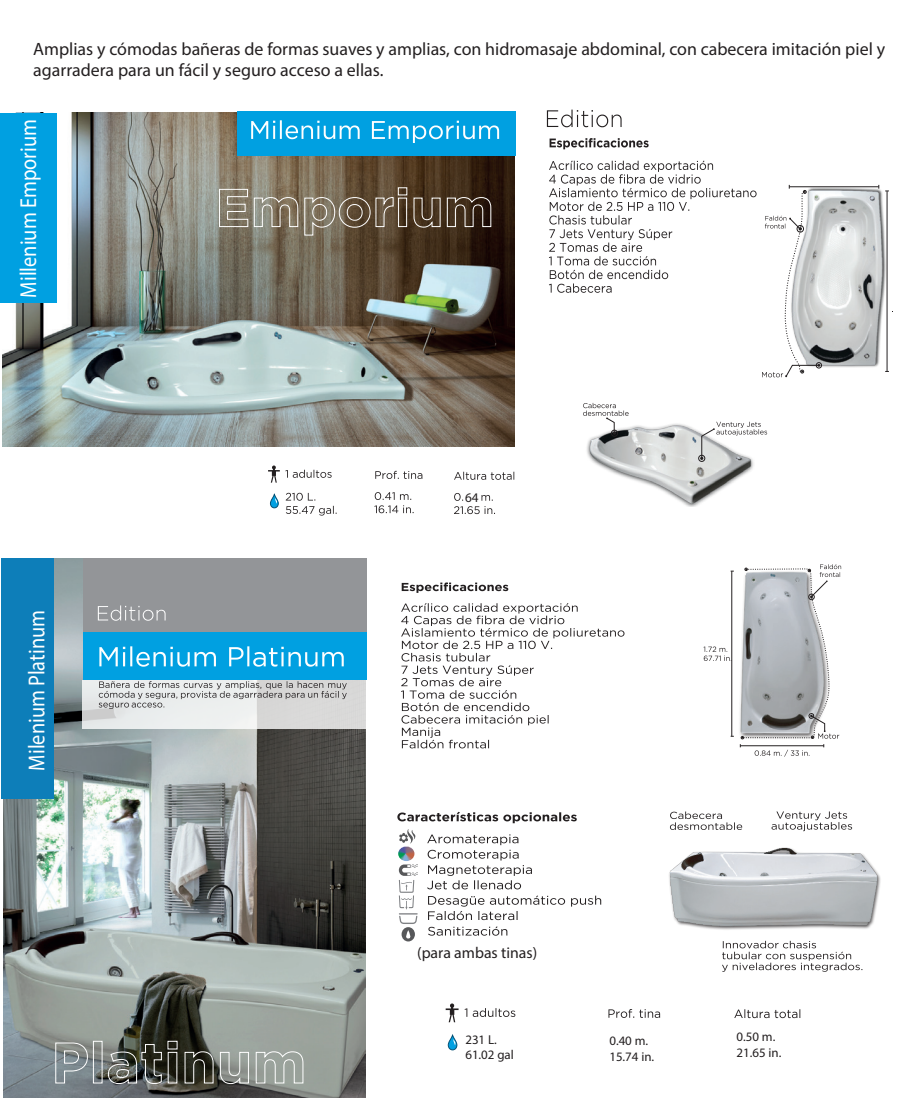
<style>
.page{position:relative;width:921px;height:1099px;background:#fff}
.page>*{position:absolute;margin:0;border:0;box-sizing:border-box;transform-origin:0 0}
.t1{font:23.1px "Myriad Pro";color:#fff;scale:.88 1}
.t2{font:17.85px/21.5px "Myriad Pro";color:#231f20}
.t3{font:15.75px "Myriad Pro";color:#231f20}
.t4{font:13.3px "Myriad Pro";color:#231f20}
.t5{font:12.95px/15.6px "Myriad Pro";color:#231f20}
</style>
<div class="page">
<img style="left:669px;top:847px;width:212px;height:83px">
<svg style="left:401px;top:582px;width:107px;height:10px"></svg>
<svg style="left:401px;top:603px;width:223px;height:145px"></svg>
<svg style="left:670px;top:811px;width:72px;height:18px"></svg>
<svg style="left:722px;top:940px;width:140px;height:31px"></svg>
<svg style="left:771px;top:811px;width:81px;height:19px"></svg>
<svg style="left:549px;top:138px;width:99px;height:11px"></svg>
<svg style="left:445px;top:1003px;width:13px;height:18px"></svg>
<svg style="left:464px;top:1008px;width:51px;height:8px"></svg>
<svg style="left:448px;top:1034px;width:9px;height:15px"></svg>
<svg style="left:608px;top:1009px;width:52px;height:8px"></svg>
<svg style="left:734px;top:1009px;width:66px;height:8px"></svg>
<img style="left:2px;top:112px;width:512px;height:334px">
<div style="left:1px;top:113px;width:56px;height:189px;background:#00a0e1"></div>
<svg style="left:219px;top:189px;width:79px;height:38px;background:#948d7c"></svg>
<svg style="left:304px;top:187px;width:103px;height:49px;background:#776956"></svg>
<svg style="left:413px;top:197px;width:27px;height:31px"></svg>
<svg style="left:446px;top:197px;width:45px;height:30px"></svg>
<div style="left:237px;top:111px;width:278px;height:44px;background:#00a0e1"></div>
<svg style="left:251px;top:120px;width:248px;height:23px"></svg>
<svg style="left:546px;top:109px;width:75px;height:18px"></svg>
<img style="left:3px;top:558px;width:363px;height:538px">
<svg style="left:55px;top:1042px;width:33px;height:41px"></svg>
<div style="left:93px;top:1040px;width:9px;height:42px;border:1px solid #fff"></div>
<svg style="left:108px;top:1040px;width:70px;height:43px;background:#54574f"></svg>
<svg style="left:184px;top:1050px;width:30px;height:33px"></svg>
<svg style="left:220px;top:1051px;width:29px;height:32px"></svg>
<svg style="left:255px;top:1050px;width:48px;height:33px;background:#a7aea8"></svg>
<div style="left:83px;top:558px;width:283px;height:73px;background:#939598"></div>
<div style="left:83px;top:632px;width:283px;height:48px;background:#00a0e1"></div>
<svg style="left:98px;top:605px;width:67px;height:15px"></svg>
<svg style="left:82px;top:680px;width:283px;height:49px;background:#e2e3e3"></svg>
<svg style="left:99px;top:646px;width:245px;height:20px"></svg>
<svg style="left:99px;top:681px;width:248px;height:27px;background:#cacbcb"></svg>
<svg style="left:401px;top:926px;width:14px;height:15px"></svg>
<svg style="left:268px;top:465px;width:63px;height:17px"></svg>
<svg style="left:270px;top:494px;width:8px;height:14px"></svg>
<svg style="left:286px;top:492px;width:50px;height:23px"></svg>
<svg style="left:374px;top:492px;width:39px;height:21px"></svg>
<svg style="left:375px;top:470px;width:47px;height:9px"></svg>
<svg style="left:454px;top:493px;width:38px;height:7px"></svg>
<svg style="left:454px;top:506px;width:41px;height:8px"></svg>
<svg style="left:454px;top:471px;width:60px;height:8px"></svg>
<img style="left:821px;top:184px;width:68px;height:186px">
<hr style="left:886px;top:191px;width:1px;height:180px;background:#231f20">
<hr style="left:789px;top:186px;width:89px;height:1px;background:#231f20">
<hr style="left:731px;top:571px;width:1px;height:165px;background:#231f20">
<img style="left:739px;top:732px;width:89px;height:7px">
<svg style="left:703px;top:646px;width:27px;height:14px"></svg>
<hr style="left:740px;top:745px;width:83px;height:1px;background:#231f20">
<svg style="left:754px;top:749px;width:55px;height:7px"></svg>
<svg style="left:740px;top:564px;width:101px;height:174px"></svg>
<img style="left:587px;top:423px;width:167px;height:83px">
<div style="left:698px;top:455px;width:7px;height:6px;border:1px solid #231f20;border-radius:50%"></div>
<svg style="left:700px;top:421px;width:67px;height:39px"></svg>
<svg style="left:583px;top:403px;width:45px;height:33px"></svg>
<svg style="left:549px;top:160px;width:272px;height:217px"></svg>
<svg style="left:397px;top:811px;width:204px;height:127px"></svg>
<div style="left:2px;top:558px;width:52px;height:240px;background:#0d7eb9"></div>
<p class="t2" style="left:33px;top:38px;width:853px">Amplias y cómodas bañeras de formas suaves y amplias, con hidromasaje abdominal, con cabecera imitación piel y agarradera para un fácil y seguro acceso a ellas.</p>
<p class="t1" style="left:14px;top:297px;width:204px;rotate:-90deg">Millenium Emporium</p>
<p class="t1" style="left:23px;top:770px;width:184px;rotate:-90deg">Milenium Platinum</p>
<p class="t4" style="left:465px;top:488px;width:15px">64</p>
<p class="t3" style="left:417px;top:942px;width:121px">(para ambas tinas)</p>
<p class="t5" style="left:465px;top:1031px;width:50px">231 L.<br>61.02 gal</p>
<p class="t5" style="left:609px;top:1032px;width:46px">0.40 m.<br>15.74 in.</p>
<p class="t5" style="left:736px;top:1028px;width:46px">0.50 m.<br>21.65 in.</p>
</div>
